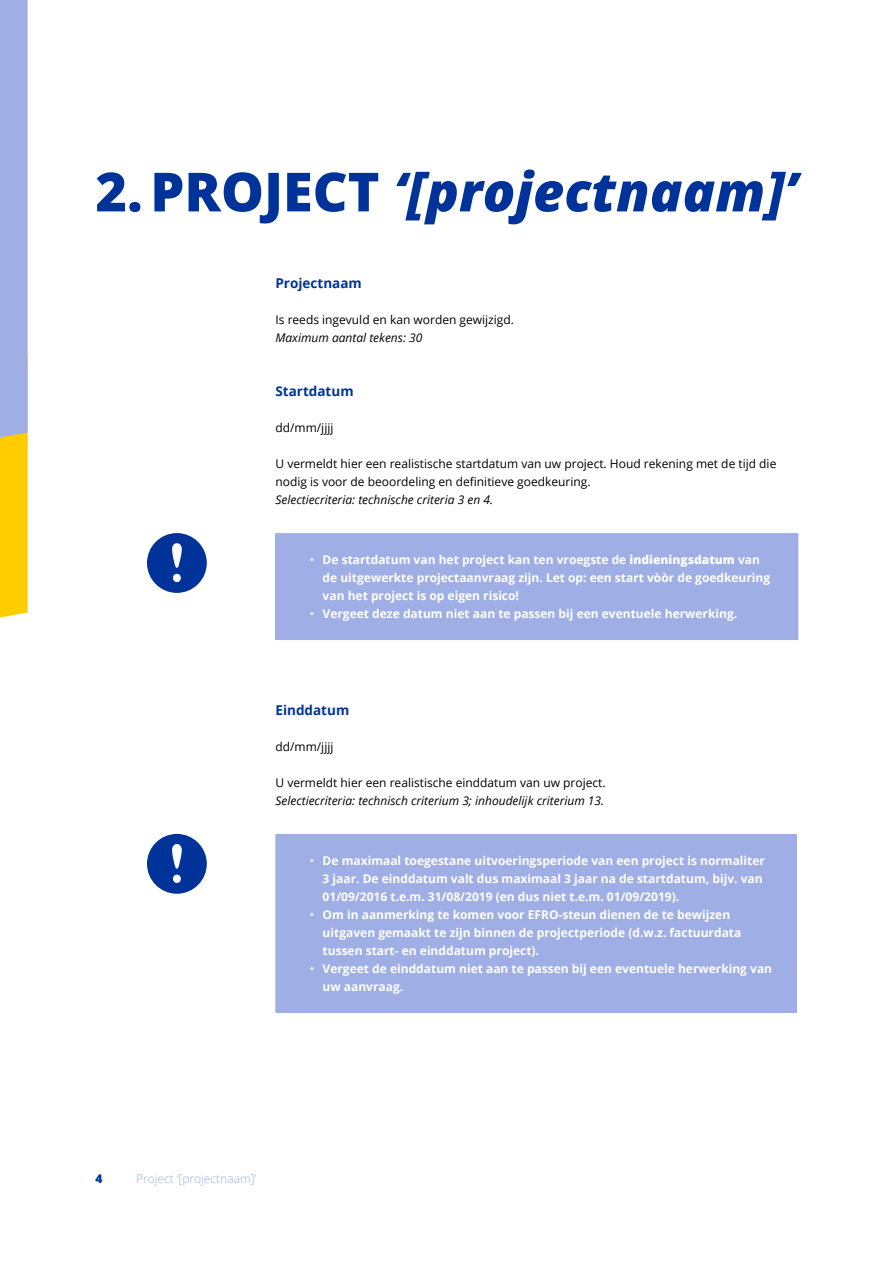
<style>
.page{position:relative;width:893px;height:1263px;background:#fff}
.page>*{position:absolute;margin:0;border:0;box-sizing:border-box;transform-origin:0 0}
.t1{font:italic 800 54px "Open Sans";color:#039}
.t2{font:700 13.5px "Open Sans";color:#039}
.t3{font:700 12px/18px "Open Sans";color:#fff}
.t4{font:12px/18px "Open Sans";color:#000}
.t5{font:italic 12px "Open Sans";color:#000}
.t6{font:300 12px "Open Sans";color:#9faee5}
.t7{font:800 12px "Open Sans";color:#039}
.s1{font-style:normal}
.s2{font-weight:400}
.s3{font-weight:800}
</style>
<div class="page">
<svg style="left:0;top:0;width:28px;height:617px;background:#bbb6a2"></svg>
<div style="left:276px;top:534px;width:522px;height:105px;background:#9faee5"></div>
<hr style="left:275px;top:533px;width:523px;height:2px;background:#9faee5">
<hr style="left:275px;top:535px;width:1px;height:104px;background:#9faee5">
<hr style="left:275px;top:639px;width:523px;height:1px;background:#9faee5">
<div style="left:276px;top:835px;width:520px;height:177px;background:#9faee5"></div>
<hr style="left:275px;top:834px;width:522px;height:1px;background:#9faee5">
<hr style="left:275px;top:835px;width:1px;height:177px;background:#9faee5">
<hr style="left:796px;top:835px;width:1px;height:177px;background:#9faee5">
<hr style="left:275px;top:1012px;width:522px;height:1px;background:#9faee5">
<svg style="left:147px;top:533px;width:60px;height:60px"></svg>
<svg style="left:147px;top:834px;width:60px;height:60px"></svg>
<h1 class="t1" style="left:95px;top:151px;width:704px"><span class="s1">2. PROJECT</span> ‘[projectnaam]’</h1>
<p class="t2" style="left:275px;top:273px;width:88px">Projectnaam</p>
<p class="t4" style="left:275px;top:310px;width:240px">Is reeds ingevuld en kan worden gewijzigd.</p>
<p class="t5" style="left:275px;top:329px;width:148px">Maximum aantal tekens: 30</p>
<p class="t2" style="left:275px;top:381px;width:80px">Startdatum</p>
<p class="t4" style="left:275px;top:418px;width:59px">dd/mm/jjjj</p>
<p class="t4" style="left:275px;top:454px;width:502px">U vermeldt hier een realistische startdatum van uw project. Houd rekening met de tijd die nodig is voor de beoordeling en definitieve goedkeuring.</p>
<p class="t5" style="left:275px;top:491px;width:219px">Selectiecriteria: technische criteria 3 en 4.</p>
<p class="t3" style="left:323px;top:551px;width:449px;text-indent:-13px"><span class="s2">•</span> De startdatum van het project kan ten vroegste de <span class="s3">indieningsdatum</span> van de uitgewerkte projectaanvraag zijn. Let op: een start vòòr de goedkeuring van het project is op eigen risico!</p>
<p class="t3" style="left:310px;top:605px;width:429px"><span class="s2">•</span> Vergeet deze datum niet aan te passen bij een eventuele herwerking.</p>
<p class="t2" style="left:275px;top:700px;width:75px">Einddatum</p>
<p class="t4" style="left:275px;top:737px;width:59px">dd/mm/jjjj</p>
<p class="t4" style="left:275px;top:773px;width:332px">U vermeldt hier een realistische einddatum van uw project.</p>
<p class="t5" style="left:275px;top:792px;width:330px">Selectiecriteria: technisch criterium 3; inhoudelijk criterium 13.</p>
<p class="t3" style="left:323px;top:851px;width:444px;text-indent:-13px"><span class="s2">•</span> De maximaal toegestane uitvoeringsperiode van een project is normaliter<br>3 jaar. De einddatum valt dus maximaal 3 jaar na de startdatum, bijv. van<br>01/09/2016 t.e.m. 31/08/2019 (en dus niet t.e.m. 01/09/2019).</p>
<p class="t3" style="left:323px;top:905px;width:420px;text-indent:-13px"><span class="s2">•</span> Om in aanmerking te komen voor EFRO-steun dienen de te bewijzen uitgaven gemaakt te zijn binnen de projectperiode (d.w.z. factuurdata tussen start- en einddatum project).</p>
<p class="t3" style="left:323px;top:959px;width:451px;text-indent:-13px"><span class="s2">•</span> Vergeet de einddatum niet aan te passen bij een eventuele herwerking van uw aanvraag.</p>
<p class="t7" style="left:95px;top:1169px;width:9px">4</p>
<p class="t6" style="left:136px;top:1170px;width:122px">Project ‘[projectnaam]’</p>
</div>
